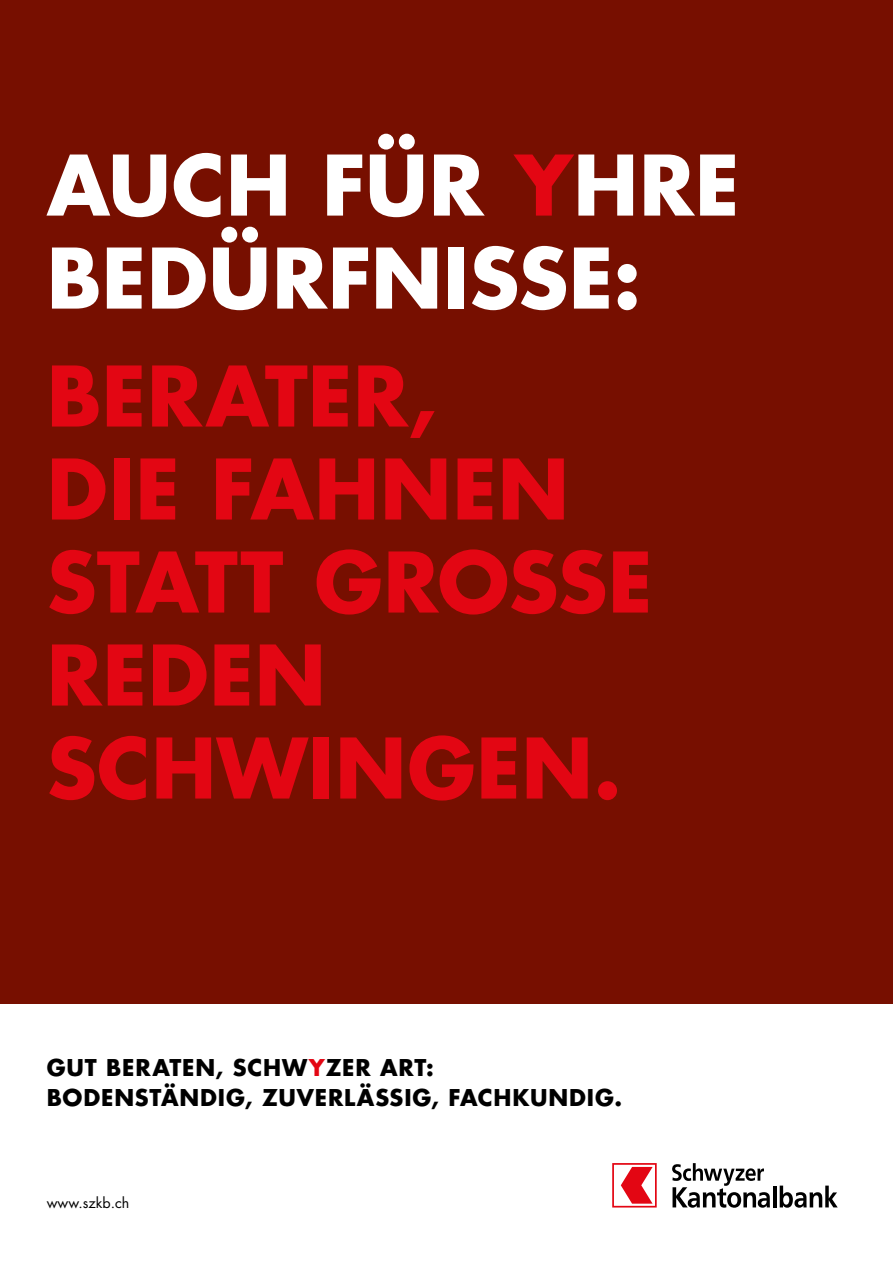
<style>
.page{position:relative;width:893px;height:1263px;background:#fff}
.page>*{position:absolute;margin:0;border:0;box-sizing:border-box;transform-origin:0 0}
.t1{font:700 81px/93px "Futura Std";letter-spacing:.01em;color:#e30613}
.t2{font:700 81px/93px "Futura Std";letter-spacing:.005em;color:#fff}
.t3{font:700 22.5px/30px "Futura Std";letter-spacing:.04em;color:#000}
.t4{font:14.25px "Futura Std";color:#000}
.s1{color:#e30613}
</style>
<div class="page">
<svg style="left:672px;top:1163px;width:98px;height:45px"></svg>
<hr style="left:773px;top:1185px;width:3px;height:22px;background:#000">
<svg style="left:780px;top:1185px;width:58px;height:23px"></svg>
<svg style="left:612px;top:1163px;width:45px;height:44px"></svg>
<div style="left:0;top:0;width:893px;height:1003px;background:#770f00"></div>
<h1 class="t2" style="left:47px;top:134px;width:694px">AUCH FÜR <span class="s1">Y</span>HRE<br>BEDÜRFNISSE:</h1>
<h1 class="t1" style="left:47px;top:345px;width:607px">BERATER,<br>DIE FAHNEN<br>STATT GROSSE<br>REDEN<br>SCHWINGEN.</h1>
<p class="t3" style="left:47px;top:1051px;width:577px">GUT BERATEN, SCHW<span class="s1">Y</span>ZER ART:<br>BODENSTÄNDIG, ZUVERLÄSSIG, FACHKUNDIG.</p>
<p class="t4" style="left:47px;top:1194px;width:84px">www.szkb.ch</p>
</div>
